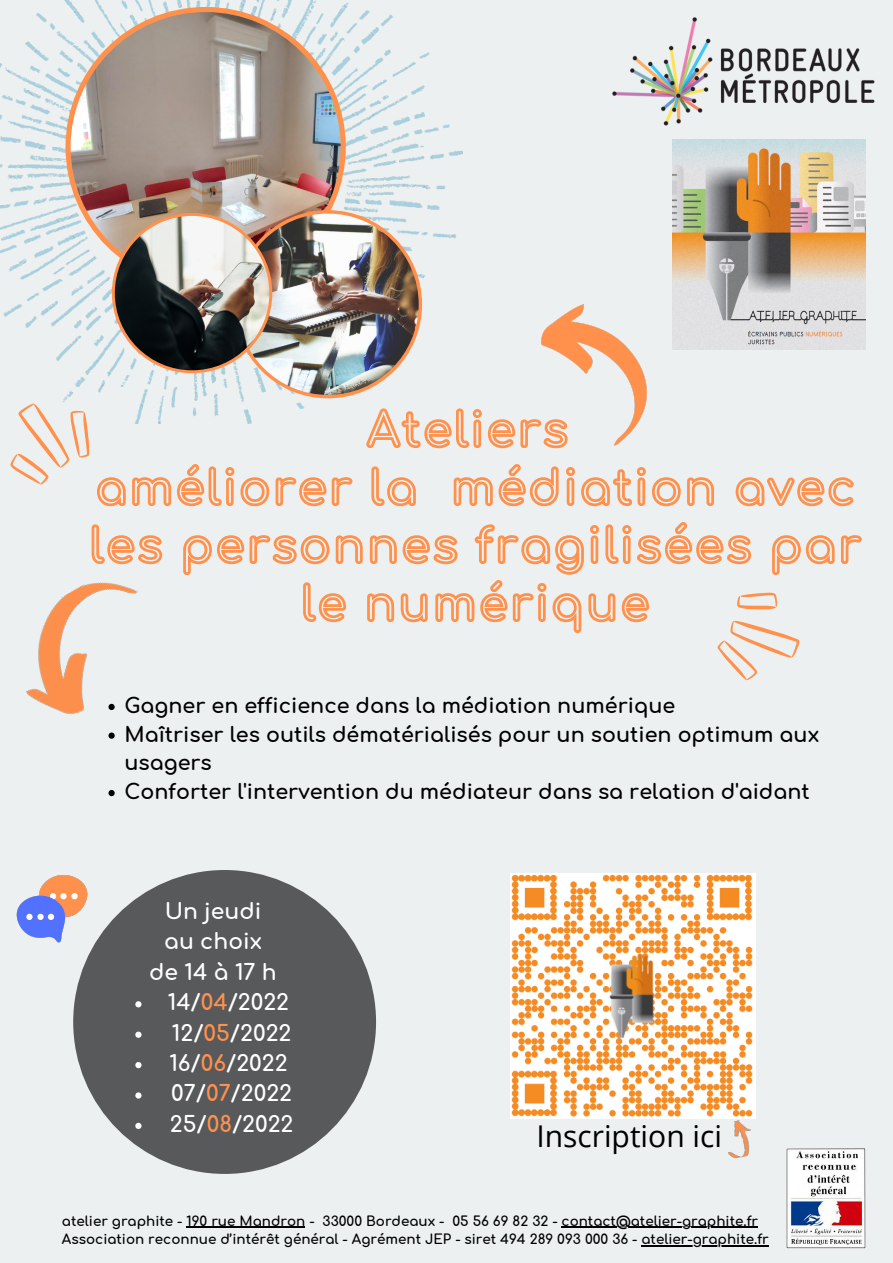
<style>
.page{position:relative;width:893px;height:1263px;background:#ecf0f0}
.page>*{position:absolute;margin:0;border:0;box-sizing:border-box;transform-origin:0 0}
.t1{font:30px "Open Sans";color:#000}
.t2{font:700 21.83px "Comfortaa";color:#fff}
.t3{font:700 21.83px "Comfortaa";letter-spacing:.295em;color:#fff}
.t4{font:700 20.7px/28.7px "Comfortaa";color:#000}
.t5{font:700 13.5px "Comfortaa";color:#000}
.s1{color:#ff914d}
</style>
<div class="page">
<img style="left:0;top:0;width:463px;height:424px">
<img style="left:65px;top:7px;width:281px;height:280px">
<img style="left:112px;top:210px;width:310px;height:188px">
<img style="left:612px;top:17px;width:263px;height:109px">
<img style="left:672px;top:139px;width:194px;height:210px">
<div style="left:73px;top:870px;width:303px;height:304px;background:#58595b;border-radius:50%"></div>
<img style="left:16px;top:875px;width:72px;height:67px">
<img style="left:787px;top:1148px;width:78px;height:100px">
<img style="left:26px;top:584px;width:86px;height:130px">
<svg style="left:364px;top:406px;width:201px;height:43px"></svg>
<svg style="left:97px;top:464px;width:319px;height:43px"></svg>
<svg style="left:453px;top:464px;width:401px;height:43px"></svg>
<img style="left:541px;top:304px;width:105px;height:141px">
<svg style="left:10px;top:403px;width:79px;height:81px"></svg>
<svg style="left:90px;top:522px;width:772px;height:168px"></svg>
<img style="left:510px;top:874px;width:245px;height:244px">
<img style="left:722px;top:1118px;width:33px;height:41px">
<svg style="left:135px;top:1001px;width:6px;height:6px"></svg>
<svg style="left:135px;top:1031px;width:6px;height:7px"></svg>
<svg style="left:135px;top:1062px;width:6px;height:6px"></svg>
<svg style="left:135px;top:1092px;width:6px;height:6px"></svg>
<svg style="left:135px;top:1123px;width:6px;height:6px"></svg>
<svg style="left:108px;top:704px;width:7px;height:6px"></svg>
<svg style="left:108px;top:732px;width:7px;height:7px"></svg>
<svg style="left:108px;top:790px;width:7px;height:6px"></svg>
<hr style="left:186px;top:1227px;width:119px;height:1px;background:#000">
<hr style="left:561px;top:1227px;width:197px;height:1px;background:#000">
<hr style="left:641px;top:1245px;width:128px;height:1px;background:#000">
<p class="t4" style="left:124px;top:692px;width:552px">Gagner en efficience dans la médiation numérique</p>
<p class="t4" style="left:124px;top:720px;width:696px">Maîtriser les outils dématérialisés pour un soutien optimum aux usagers</p>
<p class="t4" style="left:124px;top:778px;width:687px">Conforter l'intervention du médiateur dans sa relation d'aidant</p>
<p class="t2" style="left:165px;top:900px;width:98px">Un jeudi</p>
<p class="t2" style="left:164px;top:930px;width:99px">au choix</p>
<p class="t3" style="left:149px;top:960px;width:129px">de14à17h</p>
<p class="t2" style="left:168px;top:991px;width:123px">14/<span class="s1">04</span>/2022</p>
<p class="t2" style="left:172px;top:1021px;width:121px">12/<span class="s1">05</span>/2022</p>
<p class="t2" style="left:169px;top:1052px;width:120px">16/<span class="s1">06</span>/2022</p>
<p class="t2" style="left:171px;top:1082px;width:122px">07/<span class="s1">07</span>/2022</p>
<p class="t2" style="left:170px;top:1112px;width:125px">25/<span class="s1">08</span>/2022</p>
<p class="t1" style="left:536px;top:1115px;width:187px">Inscription ici</p>
<p class="t5" style="left:62px;top:1214px;width:697px">atelier graphite - 190 rue Mandron - 33000 Bordeaux - 05 56 69 82 32 - contact@atelier-graphite.fr</p>
<p class="t5" style="left:62px;top:1232px;width:708px">Association reconnue d’intérêt général - Agrément JEP - siret 494 289 093 000 36 - atelier-graphite.fr</p>
</div>
